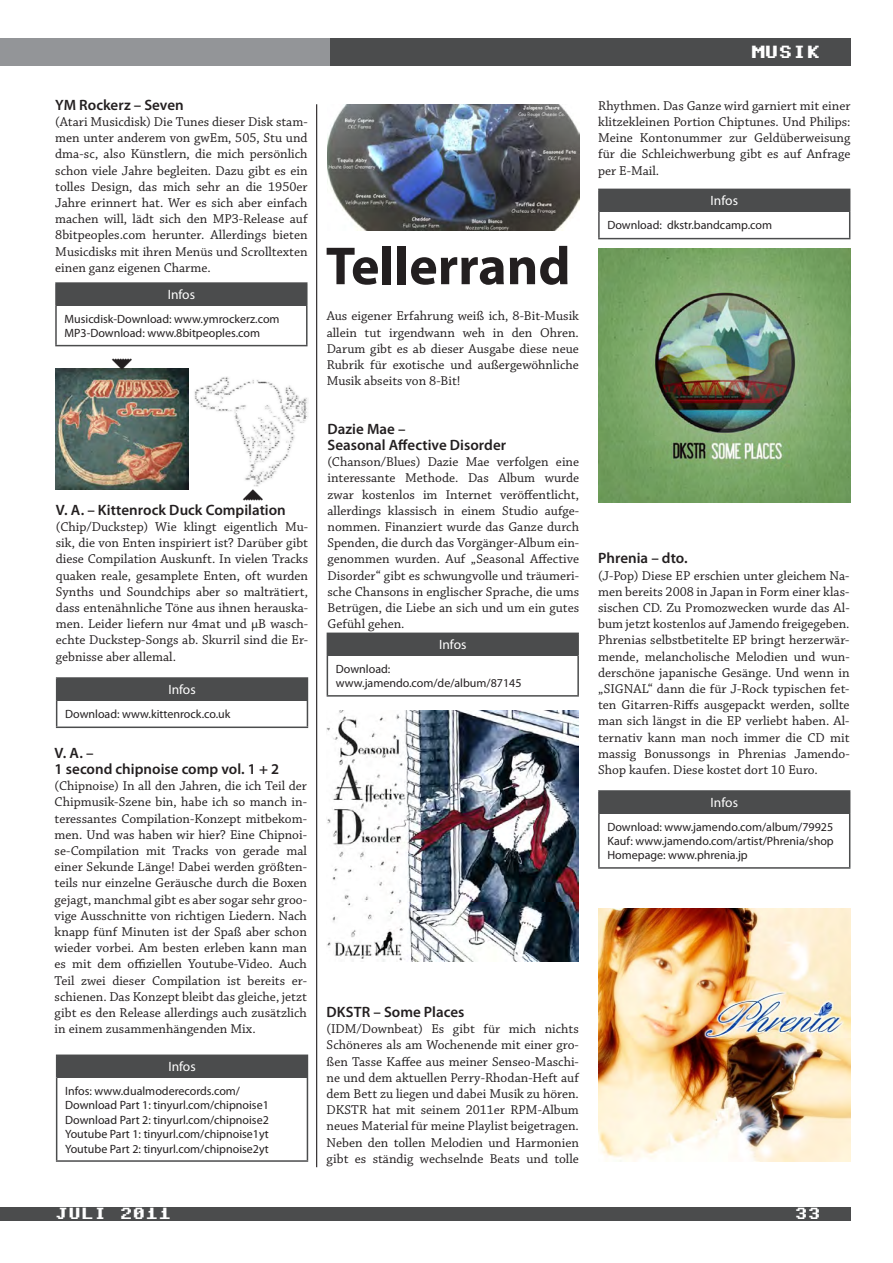
<style>
.page{position:relative;width:893px;height:1263px;background:#fff}
.page>*{position:absolute;margin:0;border:0;box-sizing:border-box;transform-origin:0 0}
.t1{font:700 54px "Myriad Pro";color:#231f20}
.t2{font:18px "Commodore 64";color:#fff}
.t3{font:16.5px "Commodore 64";color:#fff}
.t4{font:600 15px/16.2px "Myriad Pro";color:#231f20}
.t5{font:13.5px/16.2px "Chaparral Pro";color:#231f20;text-align:justify}
.t6{font:13.5px "Myriad Pro";color:#fff}
.t7{font:12px/14.4px "Myriad Pro";color:#231f20}
</style>
<div class="page">
<div style="left:0;top:1207px;width:850px;height:13px;background:#4b4c4d"></div>
<div style="left:0;top:38px;width:330px;height:27px;background:#939598"></div>
<div style="left:330px;top:38px;width:520px;height:27px;background:#4b4c4d"></div>
<img style="left:328px;top:104px;width:251px;height:126px">
<hr style="left:316px;top:104px;width:1px;height:1063px;background:#231f20">
<div style="left:56px;top:283px;width:251px;height:22px;background:#4b4c4d"></div>
<hr style="left:55px;top:282px;width:253px;height:2px;background:#4b4c4d">
<hr style="left:55px;top:284px;width:2px;height:21px;background:#4b4c4d">
<hr style="left:306px;top:284px;width:2px;height:21px;background:#4b4c4d">
<hr style="left:55px;top:305px;width:2px;height:40px;background:#4b4c4d">
<hr style="left:306px;top:305px;width:2px;height:40px;background:#4b4c4d">
<hr style="left:55px;top:345px;width:253px;height:1px;background:#4b4c4d">
<div style="left:57px;top:678px;width:250px;height:22px;background:#4b4c4d"></div>
<hr style="left:56px;top:677px;width:252px;height:2px;background:#4b4c4d">
<svg style="left:56px;top:679px;width:1px;height:47px"></svg>
<svg style="left:307px;top:679px;width:1px;height:47px"></svg>
<hr style="left:56px;top:726px;width:252px;height:2px;background:#4b4c4d">
<img style="left:56px;top:369px;width:132px;height:120px">
<div style="left:57px;top:1055px;width:250px;height:22px;background:#4b4c4d"></div>
<hr style="left:56px;top:1054px;width:252px;height:2px;background:#4b4c4d">
<svg style="left:56px;top:1056px;width:1px;height:21px"></svg>
<svg style="left:307px;top:1056px;width:1px;height:21px"></svg>
<hr style="left:56px;top:1077px;width:1px;height:83px;background:#4b4c4d">
<hr style="left:307px;top:1077px;width:1px;height:83px;background:#4b4c4d">
<hr style="left:56px;top:1160px;width:252px;height:2px;background:#4b4c4d">
<img style="left:194px;top:377px;width:114px;height:110px">
<div style="left:327px;top:633px;width:251px;height:22px;background:#4b4c4d"></div>
<hr style="left:327px;top:632px;width:252px;height:2px;background:#4b4c4d">
<hr style="left:577px;top:634px;width:2px;height:21px;background:#4b4c4d">
<hr style="left:327px;top:655px;width:1px;height:40px;background:#4b4c4d">
<hr style="left:577px;top:655px;width:2px;height:40px;background:#4b4c4d">
<hr style="left:327px;top:695px;width:252px;height:2px;background:#4b4c4d">
<img style="left:327px;top:710px;width:251px;height:252px">
<div style="left:599px;top:189px;width:251px;height:22px;background:#4b4c4d"></div>
<hr style="left:598px;top:189px;width:252px;height:1px;background:#4b4c4d">
<hr style="left:598px;top:190px;width:2px;height:21px;background:#4b4c4d">
<hr style="left:598px;top:211px;width:2px;height:27px;background:#4b4c4d">
<svg style="left:849px;top:211px;width:1px;height:27px"></svg>
<hr style="left:598px;top:238px;width:252px;height:1px;background:#4b4c4d">
<img style="left:598px;top:249px;width:252px;height:254px">
<div style="left:599px;top:791px;width:251px;height:22px;background:#4b4c4d"></div>
<hr style="left:598px;top:790px;width:252px;height:2px;background:#4b4c4d">
<hr style="left:598px;top:792px;width:2px;height:21px;background:#4b4c4d">
<hr style="left:598px;top:813px;width:2px;height:54px;background:#4b4c4d">
<hr style="left:849px;top:813px;width:1px;height:54px;background:#4b4c4d">
<hr style="left:598px;top:867px;width:252px;height:2px;background:#4b4c4d">
<img style="left:598px;top:908px;width:252px;height:254px">
<svg style="left:112px;top:368px;width:20px;height:2px"></svg>
<p class="t4" style="left:55px;top:96px;width:130px">YM Rockerz – Seven</p>
<p class="t5" style="left:55px;top:114px;width:254px">(Atari Musicdisk) Die Tunes dieser Disk stam&shy;men unter anderem von gwEm, 505, Stu und dma-sc, also Künstlern, die mich persönlich schon viele Jahre begleiten. Dazu gibt es ein tolles Design, das mich sehr an die 1950er Jahre erinnert hat. Wer es sich aber einfach machen will, lädt sich den MP3-Release auf 8bitpeoples.com herunter. Allerdings bieten Musicdisks mit ihren Menüs und Scrolltexten einen ganz eigenen Charme.</p>
<p class="t6" style="left:168px;top:286px;width:29px">Infos</p>
<p class="t7" style="left:64px;top:311px;width:217px">Musicdisk-Download: www.ymrockerz.com<br>MP3-Download: www.8bitpeoples.com</p>
<p class="t4" style="left:56px;top:501px;width:231px">V. A. – Kittenrock Duck Compilation</p>
<p class="t5" style="left:56px;top:519px;width:254px">(Chip/Duckstep) Wie klingt eigentlich Mu&shy;sik, die von Enten inspiriert ist? Darüber gibt diese Compilation Auskunft. In vielen Tracks quaken reale, gesamplete Enten, oft wurden Synths und Soundchips aber so malträtiert, dass entenähnliche Töne aus ihnen herauska&shy;men. Leider liefern nur 4mat und µB wasch&shy;echte Duckstep-Songs ab. Skurril sind die Er&shy;gebnisse aber allemal.</p>
<p class="t6" style="left:168px;top:681px;width:29px">Infos</p>
<p class="t7" style="left:65px;top:706px;width:167px">Download: www.kittenrock.co.uk</p>
<p class="t4" style="left:55px;top:744px;width:226px">V. A. –<br>1 second chipnoise comp vol. 1 + 2</p>
<p class="t5" style="left:55px;top:778px;width:254px">(Chipnoise) In all den Jahren, die ich Teil der Chipmusik-Szene bin, habe ich so manch in&shy;teressantes Compilation-Konzept mitbekom&shy;men. Und was haben wir hier? Eine Chipnoi&shy;se-Compilation mit Tracks von gerade mal einer Sekunde Länge! Dabei werden größten&shy;teils nur einzelne Geräusche durch die Boxen gejagt, manchmal gibt es aber sogar sehr groo&shy;vige Ausschnitte von richtigen Liedern. Nach knapp fünf Minuten ist der Spaß aber schon wieder vorbei. Am besten erleben kann man es mit dem offiziellen Youtube-Video. Auch Teil zwei dieser Compilation ist bereits er&shy;schienen. Das Konzept bleibt das gleiche, jetzt gibt es den Release allerdings auch zusätzlich in einem zusammenhängenden Mix.</p>
<p class="t6" style="left:168px;top:1058px;width:29px">Infos</p>
<p class="t7" style="left:65px;top:1083px;width:205px">Infos: www.dualmoderecords.com/ Download Part 1: tinyurl.com/chipnoise1<br>Download Part 2: tinyurl.com/chipnoise2<br>Youtube Part 1: tinyurl.com/chipnoise1yt Youtube Part 2: tinyurl.com/chipnoise2yt</p>
<h1 class="t1" style="left:326px;top:231px;width:246px">Tellerrand</h1>
<p class="t5" style="left:327px;top:309px;width:254px">Aus eigener Erfahrung weiß ich, 8-Bit-Musik allein tut irgendwann weh in den Ohren.<br>Darum gibt es ab dieser Ausgabe diese neue Rubrik für exotische und außergewöhnliche Musik abseits von 8-Bit!</p>
<p class="t4" style="left:328px;top:420px;width:180px">Dazie Mae –<br>Seasonal Affective Disorder</p>
<p class="t5" style="left:328px;top:454px;width:253px">(Chanson/Blues) Dazie Mae verfolgen eine interessante Methode. Das Album wurde zwar kostenlos im Internet veröffentlicht, allerdings klassisch in einem Studio aufge&shy;nommen. Finanziert wurde das Ganze durch Spenden, die durch das Vorgänger-Album ein&shy;genommen wurden. Auf „Seasonal Affective Disorder“ gibt es schwungvolle und träumeri&shy;sche Chansons in englischer Sprache, die ums Betrügen, die Liebe an sich und um ein gutes Gefühl gehen.</p>
<p class="t6" style="left:439px;top:637px;width:29px">Infos</p>
<p class="t7" style="left:336px;top:661px;width:187px">Download: www.jamendo.com/de/album/87145</p>
<p class="t4" style="left:327px;top:1003px;width:139px">DKSTR – Some Places</p>
<p class="t5" style="left:327px;top:1021px;width:254px">(IDM/Downbeat) Es gibt für mich nichts Schöneres als am Wochenende mit einer gro&shy;ßen Tasse Kaffee aus meiner Senseo-Maschi&shy;ne und dem aktuellen Perry-Rhodan-Heft auf dem Bett zu liegen und dabei Musik zu hören.<br>DKSTR hat mit seinem 2011er RPM-Album neues Material für meine Playlist beigetragen.<br>Neben den tollen Melodien und Harmonien gibt es ständig wechselnde Beats und tolle</p>
<h2 class="t2" style="left:750px;top:44px;width:72px">MUSIK</h2>
<p class="t5" style="left:598px;top:98px;width:254px">Rhythmen. Das Ganze wird garniert mit einer klitzekleinen Portion Chiptunes. Und Philips:<br>Meine Kontonummer zur Geldüberweisung für die Schleichwerbung gibt es auf Anfrage per E-Mail.</p>
<p class="t6" style="left:711px;top:193px;width:29px">Infos</p>
<p class="t7" style="left:607px;top:218px;width:166px">Download: dkstr.bandcamp.com</p>
<p class="t4" style="left:598px;top:550px;width:91px">Phrenia – dto.</p>
<p class="t5" style="left:598px;top:568px;width:253px">(J-Pop) Diese EP erschien unter gleichem Na&shy;men bereits 2008 in Japan in Form einer klas&shy;sischen CD. Zu Promozwecken wurde das Al&shy;bum jetzt kostenlos auf Jamendo freigegeben.<br>Phrenias selbstbetitelte EP bringt herzerwär&shy;mende, melancholische Melodien und wun&shy;derschöne japanische Gesänge. Und wenn in „SIGNAL“ dann die für J-Rock typischen fet&shy;ten Gitarren-Riffs ausgepackt werden, sollte man sich längst in die EP verliebt haben. Al&shy;ternativ kann man noch immer die CD mit massig Bonussongs in Phrenias Jamendo-Shop kaufen. Diese kostet dort 10 Euro.</p>
<p class="t6" style="left:711px;top:794px;width:29px">Infos</p>
<p class="t7" style="left:607px;top:819px;width:228px;text-align:justify">Download: www.jamendo.com/album/79925<br>Kauf: www.jamendo.com/artist/Phrenia/shop Homepage: www.phrenia.jp</p>
<p class="t3" style="left:55px;top:1206px;width:117px">JULI 2011</p>
<p class="t3" style="left:795px;top:1206px;width:27px">33</p>
</div>
